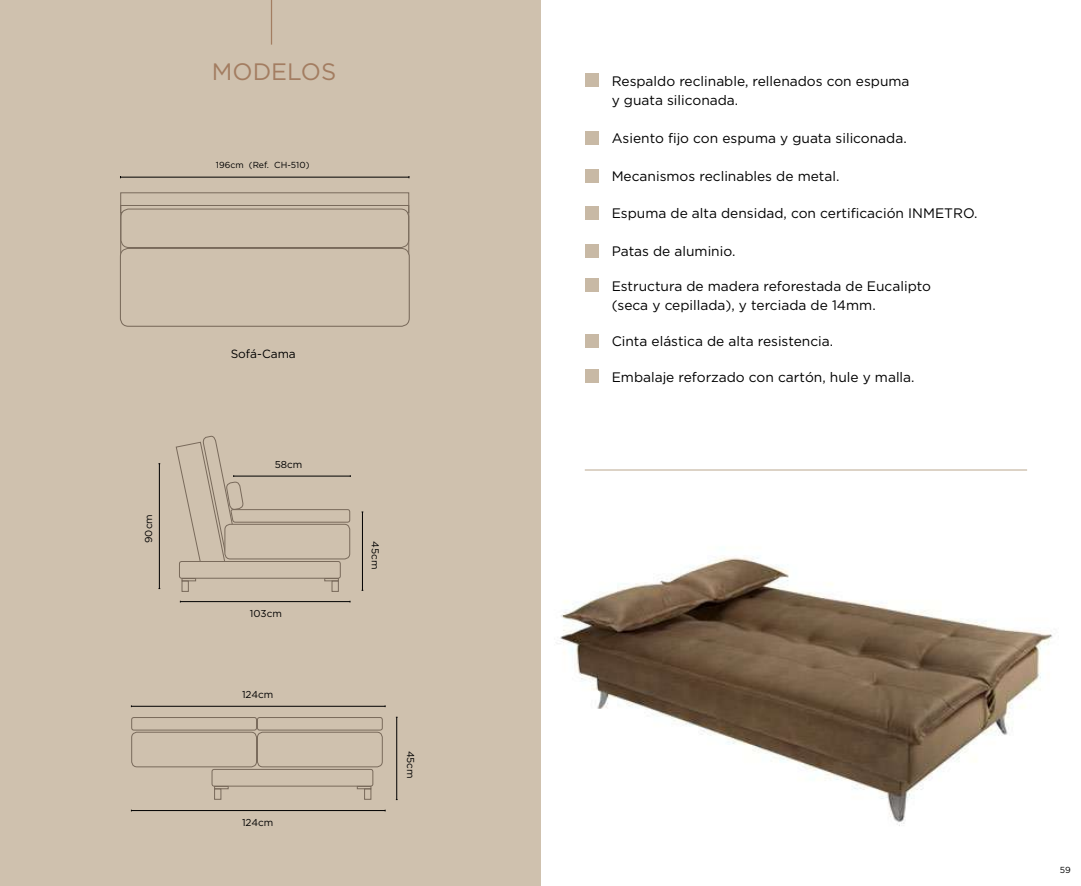
<style>
.page{position:relative;width:1081px;height:886px;background:#fff}
.page>*{position:absolute;margin:0;border:0;box-sizing:border-box;transform-origin:0 0}
.t1{font:23.75px "Gotham";color:#a37d61}
.t2{font:13.75px/18.8px "Gotham";color:#000}
.t3{font:11.88px "Gotham";color:#000}
.t4{font:10px "Gotham";color:#000}
.t5{font:8.75px "Gotham";color:#000}
</style>
<div class="page">
<div style="left:0;top:0;width:540px;height:886px;background:#cfc1ae"></div>
<hr style="left:271px;top:0;width:1px;height:45px;background:#a37d61">
<hr style="left:120px;top:177px;width:289px;height:1px;background:#000">
<hr style="left:585px;top:469px;width:442px;height:2px;background:#c8b9a5">
<img style="left:557px;top:557px;width:496px;height:269px">
<svg style="left:120px;top:192px;width:290px;height:133px"></svg>
<div style="left:120px;top:248px;width:289px;height:78px;background:#cfc1ae;border-radius:8px"></div>
<div style="left:120px;top:248px;width:290px;height:79px;border:1px solid #796a5b;border-radius:8px"></div>
<div style="left:179px;top:561px;width:162px;height:18px;border:1px solid #796a5b;border-radius:2px"></div>
<div style="left:181px;top:578px;width:15px;height:3px;border:1px solid #796a5b"></div>
<div style="left:324px;top:578px;width:15px;height:3px;border:1px solid #796a5b"></div>
<div style="left:181px;top:580px;width:8px;height:12px;border:1px solid #796a5b"></div>
<div style="left:331px;top:580px;width:8px;height:12px;border:1px solid #796a5b"></div>
<div style="left:257px;top:732px;width:126px;height:35px;border:1px solid #796a5b;border-radius:5px"></div>
<div style="left:131px;top:732px;width:126px;height:35px;border:1px solid #796a5b;border-radius:5px"></div>
<div style="left:212px;top:769px;width:161px;height:17px;border:1px solid #796a5b;border-radius:2px"></div>
<div style="left:214px;top:786px;width:15px;height:3px;border:1px solid #796a5b"></div>
<div style="left:357px;top:786px;width:14px;height:3px;border:1px solid #796a5b"></div>
<div style="left:214px;top:788px;width:7px;height:12px;border:1px solid #796a5b"></div>
<div style="left:364px;top:788px;width:7px;height:12px;border:1px solid #796a5b"></div>
<div style="left:257px;top:717px;width:126px;height:13px;border:1px solid #796a5b;border-radius:2px"></div>
<div style="left:131px;top:717px;width:126px;height:13px;border:1px solid #796a5b;border-radius:2px"></div>
<hr style="left:159px;top:464px;width:1px;height:124px;background:#000">
<hr style="left:362px;top:512px;width:1px;height:78px;background:#000">
<hr style="left:396px;top:717px;width:1px;height:82px;background:#000">
<hr style="left:180px;top:601px;width:170px;height:1px;background:#000">
<hr style="left:131px;top:810px;width:254px;height:1px;background:#000">
<hr style="left:131px;top:706px;width:254px;height:1px;background:#000">
<div style="left:585px;top:74px;width:14px;height:13px;background:#c8b9a5"></div>
<div style="left:585px;top:131px;width:14px;height:13px;background:#c8b9a5"></div>
<div style="left:585px;top:169px;width:14px;height:13px;background:#c8b9a5"></div>
<div style="left:585px;top:206px;width:14px;height:13px;background:#c8b9a5"></div>
<div style="left:585px;top:244px;width:14px;height:14px;background:#c8b9a5"></div>
<div style="left:585px;top:279px;width:14px;height:13px;background:#c8b9a5"></div>
<div style="left:585px;top:334px;width:14px;height:13px;background:#c8b9a5"></div>
<div style="left:585px;top:370px;width:14px;height:13px;background:#c8b9a5"></div>
<svg style="left:175px;top:435px;width:176px;height:129px"></svg>
<h1 class="t1" style="left:212px;top:58px;width:126px">MODELOS</h1>
<p class="t5" style="left:216px;top:160px;width:95px">196cm (Ref. CH-510)</p>
<p class="t4" style="left:143px;top:543px;width:30px;rotate:-90deg">90cm</p>
<p class="t3" style="left:231px;top:347px;width:67px">Sofá-Cama</p>
<p class="t4" style="left:275px;top:459px;width:29px">58cm</p>
<p class="t4" style="left:250px;top:607px;width:33px">103cm</p>
<p class="t4" style="left:242px;top:689px;width:33px">124cm</p>
<p class="t4" style="left:242px;top:816px;width:33px">124cm</p>
<p class="t4" style="left:381px;top:541px;width:30px;rotate:90deg">45cm</p>
<p class="t4" style="left:416px;top:750px;width:30px;rotate:90deg">45cm</p>
<p class="t2" style="left:612px;top:72px;width:299px">Respaldo reclinable, rellenados con espuma y guata siliconada.</p>
<p class="t2" style="left:612px;top:129px;width:296px">Asiento fijo con espuma y guata siliconada.</p>
<p class="t2" style="left:612px;top:167px;width:229px">Mecanismos reclinables de metal.</p>
<p class="t2" style="left:612px;top:204px;width:367px">Espuma de alta densidad, con certificación INMETRO.</p>
<p class="t2" style="left:612px;top:241px;width:125px">Patas de aluminio.</p>
<p class="t2" style="left:612px;top:277px;width:321px">Estructura de madera reforestada de Eucalipto (seca y cepillada), y terciada de 14mm.</p>
<p class="t2" style="left:612px;top:332px;width:223px">Cinta elástica de alta resistencia.</p>
<p class="t2" style="left:612px;top:368px;width:304px">Embalaje reforzado con cartón, hule y malla.</p>
<p class="t5" style="left:1059px;top:865px;width:12px">59</p>
</div>
